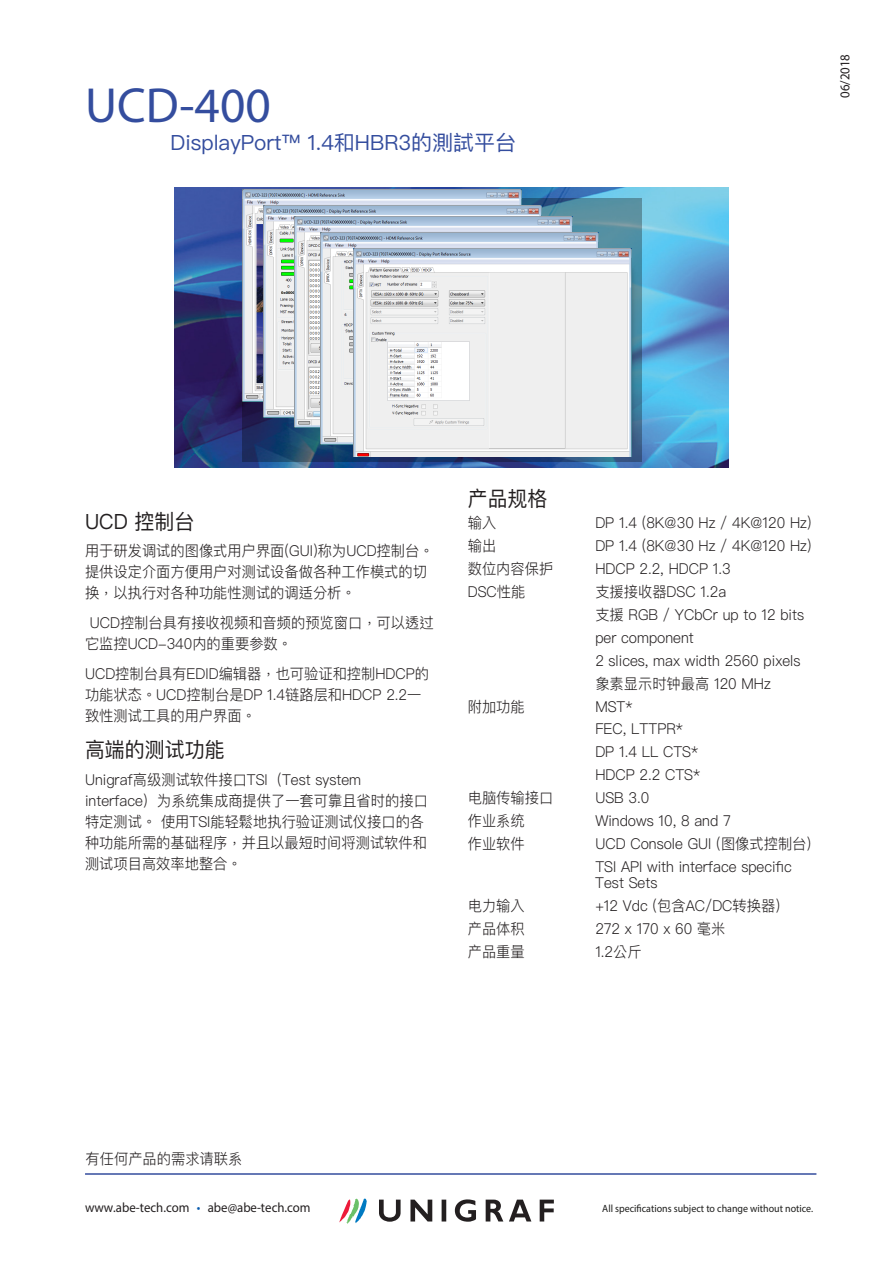
<style>
.page{position:relative;width:893px;height:1263px;background:#fff}
.page>*{position:absolute;margin:0;border:0;box-sizing:border-box;transform-origin:0 0}
.t1{font:49.5px "Myriad Pro";color:#344d9e}
.t2{font:21px "Ping Fang TC";color:#344d9e}
.Paragraph_Header_CN{font:21px "Ping Fang TC";color:#231f20;scale:.95 1}
.Specifications{font:300 15px/16.5px "Ping Fang TC";color:#231f20;scale:.95 1}
.Paragraph_Style_CN{font:300 15px/21px "Ping Fang TC";color:#231f20;scale:.95 1}
.Leipäteksti{font:13.5px "Myriad Pro";color:#231f20;scale:.95 1}
.t3{font:10.5px "Myriad Pro";color:#1d1d1b;scale:.95 1}
.s1{color:#085aad}
</style>
<div class="page">
<img style="left:174px;top:187px;width:555px;height:281px">
<hr style="left:85px;top:1173px;width:731px;height:2px;background:#344d9e">
<div style="left:242px;top:198px;width:400px;height:263px;background:#50413b;opacity:.4"></div>
<img style="left:243px;top:190px;width:278px;height:211px">
<img style="left:263px;top:206px;width:279px;height:211px">
<img style="left:294px;top:217px;width:279px;height:211px">
<img style="left:320px;top:233px;width:279px;height:211px">
<img style="left:631px;top:256px;width:8px;height:200px">
<img style="left:353px;top:249px;width:278px;height:207px">
<svg style="left:339px;top:1198px;width:28px;height:25px"></svg>
<svg style="left:379px;top:1199px;width:175px;height:23px"></svg>
<p class="t1" style="left:85px;top:75px;width:187px">UCD-400</p>
<p class="t2" style="left:171px;top:130px;width:347px">DisplayPort™ 1.4和HBR3的測試平台</p>
<p class="Leipäteksti" style="left:837px;top:98px;width:48px;rotate:-90deg">06/2018</p>
<p class="Paragraph_Header_CN" style="left:85px;top:509px;width:117px">UCD 控制台</p>
<p class="Paragraph_Style_CN" style="left:85px;top:540px;width:368px">用于研发调试的图像式用户界面(GUI)称为UCD控制台。提供设定介面方便用户对测试设备做各种工作模式的切换，以执行对各种功能性测试的调适分析。</p>
<p class="Paragraph_Style_CN" style="left:85px;top:612px;width:368px;text-indent:5px">UCD控制台具有接收视频和音频的预览窗口，可以透过它监控UCD-340内的重要参数。</p>
<p class="Paragraph_Style_CN" style="left:85px;top:663px;width:364px">UCD控制台具有EDID编辑器，也可验证和控制HDCP的功能状态。UCD控制台是DP 1.4链路层和HDCP 2.2一致性测试工具的用户界面。</p>
<p class="Paragraph_Header_CN" style="left:85px;top:737px;width:149px">高端的测试功能</p>
<p class="Paragraph_Style_CN" style="left:85px;top:769px;width:362px">Unigraf高级测试软件接口TSI（Test system<br>interface）为系统集成商提供了一套可靠且省时的接口特定测试。 使用TSI能轻鬆地执行验证测试仪接口的各种功能所需的基础程序，并且以最短时间将测试软件和测试项目高效率地整合。</p>
<p class="Paragraph_Header_CN" style="left:468px;top:485px;width:86px">产品规格</p>
<p class="Specifications" style="left:468px;top:515px;width:31px">输入</p>
<p class="Specifications" style="left:595px;top:515px;width:229px">DP 1.4 (8K@30 Hz / 4K@120 Hz)</p>
<p class="Specifications" style="left:468px;top:537px;width:31px">输出</p>
<p class="Specifications" style="left:595px;top:537px;width:229px">DP 1.4 (8K@30 Hz / 4K@120 Hz)</p>
<p class="Specifications" style="left:468px;top:560px;width:91px">数位内容保护</p>
<p class="Specifications" style="left:595px;top:560px;width:144px">HDCP 2.2, HDCP 1.3</p>
<p class="Specifications" style="left:468px;top:583px;width:62px">DSC性能</p>
<p class="Specifications" style="left:595px;top:583px;width:139px">支援接收器DSC 1.2a</p>
<p class="Specifications" style="left:595px;top:606px;width:221px">支援 RGB / YCbCr up to 12 bits</p>
<p class="Specifications" style="left:595px;top:629px;width:105px">per component</p>
<p class="Specifications" style="left:595px;top:652px;width:217px">2 slices, max width 2560 pixels</p>
<p class="Specifications" style="left:595px;top:675px;width:186px">象素显示时钟最高 120 MHz</p>
<p class="Specifications" style="left:468px;top:698px;width:61px">附加功能</p>
<p class="Specifications" style="left:595px;top:698px;width:41px">MST*</p>
<p class="Specifications" style="left:595px;top:721px;width:94px">FEC, LTTPR*</p>
<p class="Specifications" style="left:595px;top:743px;width:110px">DP 1.4 LL CTS*</p>
<p class="Specifications" style="left:595px;top:766px;width:112px">HDCP 2.2 CTS*</p>
<p class="Specifications" style="left:468px;top:789px;width:91px">电脑传输接口</p>
<p class="Specifications" style="left:595px;top:789px;width:58px">USB 3.0</p>
<p class="Specifications" style="left:468px;top:812px;width:61px">作业系统</p>
<p class="Specifications" style="left:595px;top:812px;width:144px">Windows 10, 8 and 7</p>
<p class="Specifications" style="left:468px;top:835px;width:61px">作业软件</p>
<p class="Specifications" style="left:595px;top:835px;width:229px">UCD Console GUI (图像式控制台)</p>
<p class="Specifications" style="left:595px;top:858px;width:208px">TSI API with interface specific<br>Test Sets</p>
<p class="Specifications" style="left:468px;top:897px;width:61px">电力输入</p>
<p class="Specifications" style="left:595px;top:897px;width:196px">+12 Vdc (包含AC/DC转换器)</p>
<p class="Specifications" style="left:468px;top:920px;width:61px">产品体积</p>
<p class="Specifications" style="left:595px;top:920px;width:138px">272 x 170 x 60 毫米</p>
<p class="Specifications" style="left:468px;top:943px;width:61px">产品重量</p>
<p class="Specifications" style="left:595px;top:943px;width:50px">1.2公斤</p>
<p class="Specifications" style="left:86px;top:1150px;width:197px">有任何产品的需求请联系虑虑</p>
<p class="Leipäteksti" style="left:85px;top:1199px;width:239px">www.abe-tech.com <span class="s1">•</span> abe@abe-tech.com</p>
<p class="t3" style="left:602px;top:1202px;width:223px">All specifications subject to change without notice.</p>
</div>
